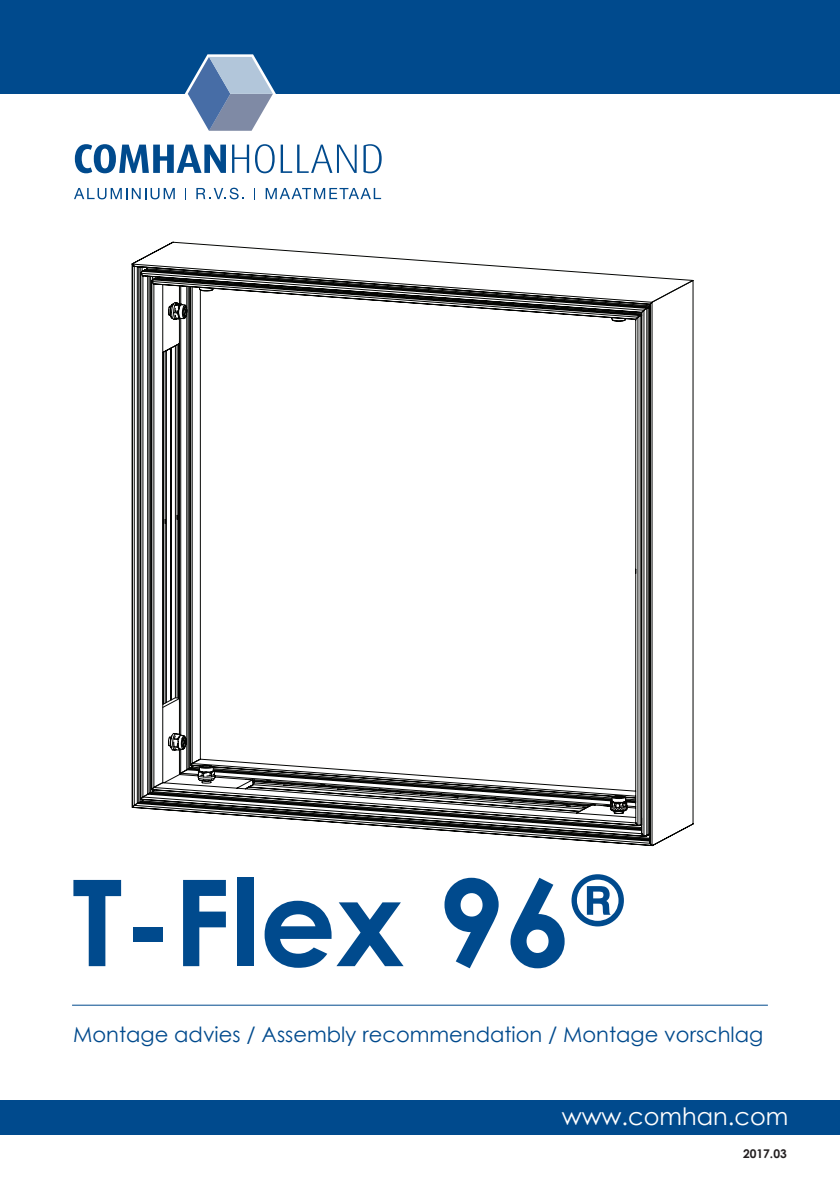
<style>
.page{position:relative;width:840px;height:1191px;background:#fff}
.page>*{position:absolute;margin:0;border:0;box-sizing:border-box;transform-origin:0 0}
.t1{font:700 120px "Century Gothic";color:#004a8d}
.t2{font:24px "Century Gothic";color:#fff}
.t3{font:21px "Century Gothic";color:#004a8d}
.t4{font:700 12px "Century Gothic";color:#231f20}
</style>
<div class="page">
<div style="left:0;top:0;width:839px;height:94px;background:#004a8d"></div>
<svg style="left:75px;top:144px;width:151px;height:29px"></svg>
<svg style="left:232px;top:145px;width:17px;height:28px"></svg>
<svg style="left:255px;top:144px;width:19px;height:29px"></svg>
<svg style="left:280px;top:145px;width:76px;height:28px"></svg>
<svg style="left:363px;top:144px;width:18px;height:29px"></svg>
<svg style="left:74px;top:188px;width:101px;height:11px"></svg>
<svg style="left:196px;top:188px;width:48px;height:11px"></svg>
<svg style="left:265px;top:188px;width:116px;height:11px"></svg>
<svg style="left:185px;top:54px;width:91px;height:77px"></svg>
<div style="left:1px;top:1099px;width:838px;height:35px;background:#004a8d"></div>
<hr style="left:72px;top:1004px;width:695px;height:1px;background:#004a8d">
<svg style="left:131px;top:241px;width:563px;height:573px"></svg>
<svg style="left:131px;top:280px;width:562px;height:566px"></svg>
<svg style="left:162px;top:287px;width:55px;height:496px"></svg>
<p class="t1" style="left:72px;top:831px;width:552px">T-Flex 96<sup>®</sup></p>
<p class="t3" style="left:73px;top:1020px;width:691px">Montage advies / Assembly recommendation / Montage vorschlag</p>
<p class="t2" style="left:561px;top:1099px;width:228px">www.comhan.com</p>
<p class="t4" style="left:742px;top:1144px;width:45px">2017.03</p>
</div>
